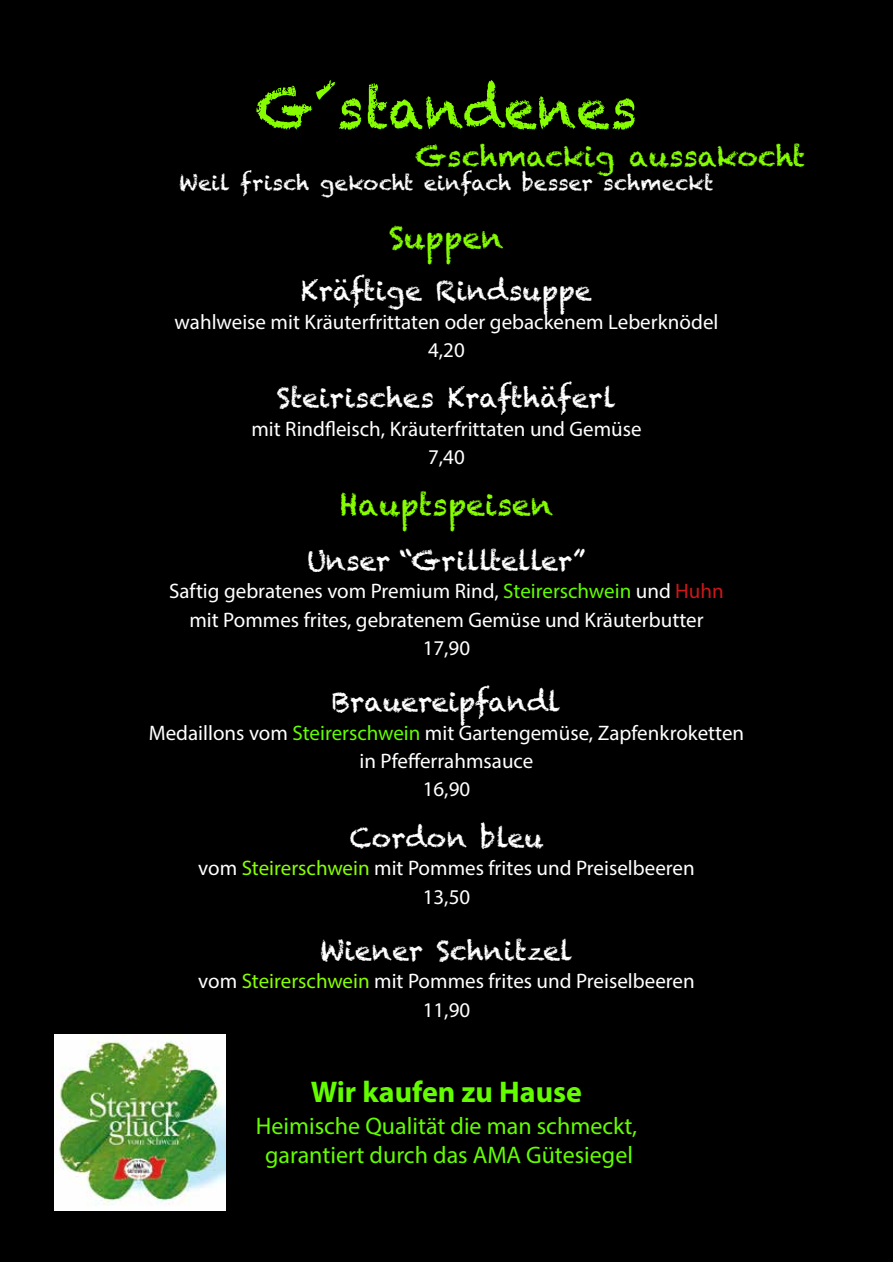
<style>
.page{position:relative;width:893px;height:1263px;background:#fff}
.page>*{position:absolute;margin:0;border:0;box-sizing:border-box;transform-origin:0 0}
.t1{font:55.2px "Chalkduster";letter-spacing:.005em;color:#87ff00;scale:.95 1}
.t2{font:30px "Chalkduster";color:#87ff00}
.t3{font:700 30px "Myriad Pro";color:#63fd00}
.t4{font:28.5px "Chalkduster";color:#87ff00}
.t5{font:27px "Chalkduster";color:#fff}
.t6{font:24px/28.3px "Myriad Pro";color:#63fd00;text-align:center}
.t7{font:21px/28.3px "Myriad Pro";color:#fff;text-align:center}
.t8{font:21px "Chalkduster";color:#fff}
.s1{color:#63fd00}
.s2{color:#cd171a}
.s3{color:#87ff00}
</style>
<div class="page">
<div style="left:0;top:0;width:893px;height:1262px;background:#000"></div>
<img style="left:54px;top:1034px;width:171px;height:176px">
<h1 class="t1" style="left:256px;top:76px;width:403px">G´standenes</h1>
<h3 class="t4" style="left:416px;top:140px;width:391px">Gschmackig aussakocht</h3>
<p class="t8" style="left:179px;top:171px;width:536px">Weil frisch gekocht einfach besser schmeckt</p>
<h2 class="t2" style="left:389px;top:220px;width:116px">Suppen</h2>
<p class="t5" style="left:301px;top:275px;width:292px">Kräftige Rindsuppe</p>
<p class="t7" style="left:175px;top:307px;width:545px">wahlweise mit Kräuterfrittaten oder gebackenem Leberknödel<br>4,20</p>
<p class="t5" style="left:277px;top:382px;width:341px">Steirisches Krafthäferl</p>
<p class="t7" style="left:251px;top:414px;width:392px">mit Rindfleisch, Kräuterfrittaten und Gemüse<br>7,40</p>
<h2 class="t2" style="left:340px;top:487px;width:215px">Hauptspeisen</h2>
<p class="t5" style="left:307px;top:545px;width:280px">Unser “Grillteller”</p>
<p class="t7" style="left:169px;top:577px;width:556px">Saftig gebratenes vom Premium Rind, <span class="s1">Steirerschwein</span> und <span class="s2">Huhn </span>mit Pommes frites, gebratenem Gemüse und Kräuterbutter<br>17,90</p>
<p class="t5" style="left:332px;top:686px;width:230px">Brauereipfandl</p>
<p class="t7" style="left:149px;top:718px;width:597px">Medaillons vom <span class="s1">Steirerschwein</span> mit Gartengemüse, Zapfenkroketten in Pfefferrahmsauce<br>16,90</p>
<p class="t5" style="left:350px;top:822px;width:195px">Cordon bleu</p>
<p class="t7" style="left:198px;top:854px;width:498px">vom <span class="s3">Steirerschwein</span> mit Pommes frites und Preiselbeeren<br>13,50</p>
<p class="t5" style="left:320px;top:935px;width:254px">Wiener Schnitzel</p>
<p class="t7" style="left:198px;top:967px;width:498px">vom <span class="s3">Steirerschwein</span> mit Pommes frites und Preiselbeeren<br>11,90</p>
<h2 class="t3" style="left:311px;top:1072px;width:273px">Wir kaufen zu Hause</h2>
<p class="t6" style="left:256px;top:1112px;width:383px">Heimische Qualität die man schmeckt, garantiert durch das AMA Gütesiegel</p>
</div>
